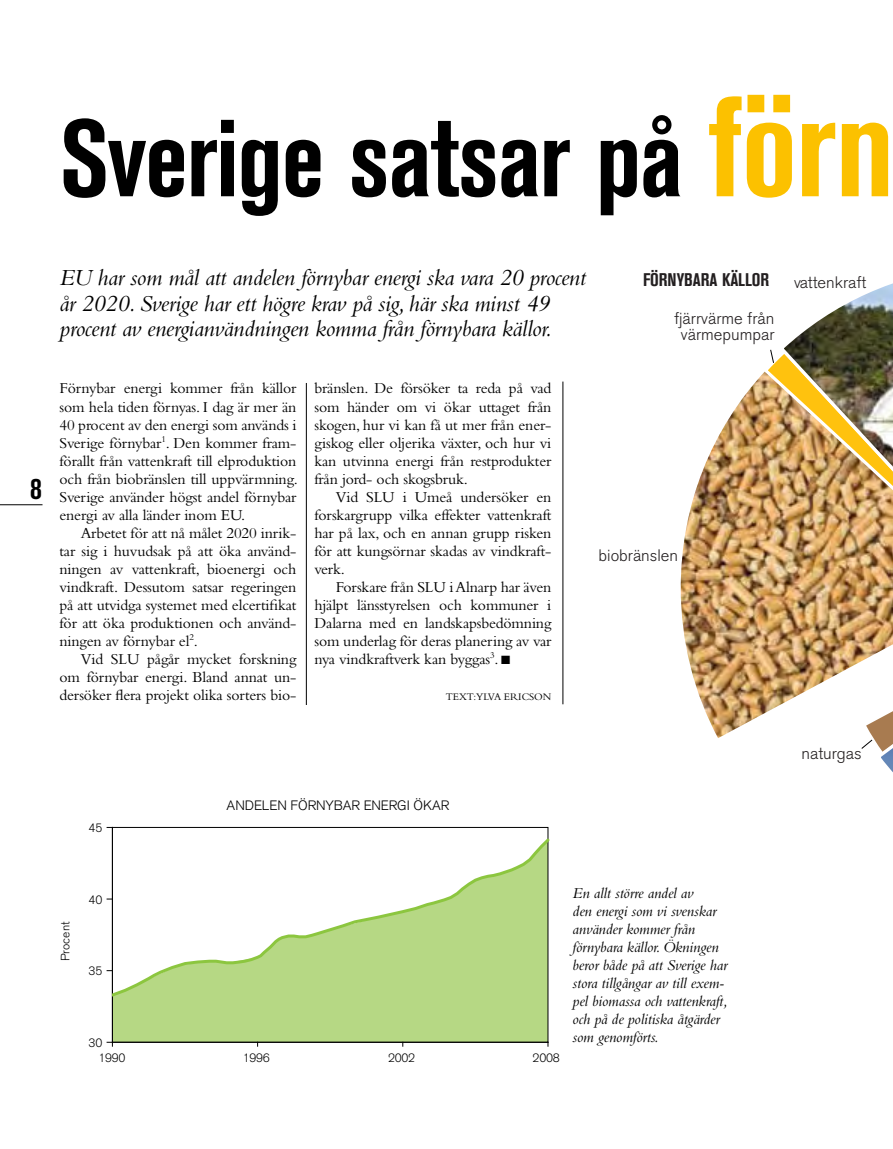
<style>
.page{position:relative;width:893px;height:1149px;background:#fff}
.page>*{position:absolute;margin:0;border:0;box-sizing:border-box;transform-origin:0 0}
.t1{font:700 condensed 108px "Akzidenz Grotesk BE";letter-spacing:-.01em;color:#000}
.t2{font:700 condensed 30px "Akzidenz Grotesk BE";color:#000}
.t3{font:italic 24px/25.5px "Bembo";letter-spacing:-.015em;color:#000}
.t4{font:700 condensed 18.15px "Akzidenz Grotesk BE";color:#231f20}
.t5{font:300 16.5px/16.5px "Akzidenz Grotesk BE";color:#231f20;text-align:center}
.t6{font:15.75px/18px "Bembo";letter-spacing:-.01em;color:#000;text-align:justify}
.t7{font:italic 15.75px/18px "Bembo";letter-spacing:-.01em;color:#000}
.t8{font:300 13.5px "Akzidenz Grotesk BE";color:#010101}
.t9{font:300 12px "Akzidenz Grotesk BE";letter-spacing:-.02em;color:#010101}
.t10{font:300 12px "Akzidenz Grotesk BE";letter-spacing:.01em;color:#010101}
.t11{font:10.5px "Bembo SC";letter-spacing:-.01em;color:#000}
.s1{font-size:141px;color:#fcc100}
</style>
<div class="page">
<hr style="left:0;top:504px;width:43px;height:1px;background:#000">
<hr style="left:563px;top:381px;width:1px;height:323px;background:#000">
<hr style="left:306px;top:383px;width:1px;height:321px;background:#000">
<div style="left:114px;top:998px;width:432px;height:42px;background:#b6d884"></div>
<hr style="left:112px;top:827px;width:1px;height:214px;background:#010101">
<hr style="left:112px;top:1041px;width:436px;height:1px;background:#010101">
<svg style="left:107px;top:1041px;width:6px;height:4px"></svg>
<svg style="left:112px;top:835px;width:437px;height:163px"></svg>
<img style="left:681px;top:372px;width:212px;height:366px">
<img style="left:764px;top:283px;width:129px;height:305px">
<svg style="left:861px;top:614px;width:32px;height:158px"></svg>
<h1 class="t1" style="left:60px;top:97px;width:836px">Sverige satsar på <span class="s1">förn</span></h1>
<h2 class="t2" style="left:30px;top:471px;width:13px">8</h2>
<h3 class="t3" style="left:60px;top:264px;width:528px">EU har som mål att andelen förnybar energi ska vara 20 procent år 2020. Sverige har ett högre krav på sig, här ska minst 49 procent av energianvändningen komma från förnybara källor.</h3>
<p class="t4" style="left:643px;top:269px;width:128px">FÖRNYBARA KÄLLOR</p>
<p class="t5" style="left:674px;top:310px;width:102px">fjärrvärme från värmepumpar</p>
<p class="t6" style="left:60px;top:379px;width:240px">Förnybar energi kommer från källor som hela tiden förnyas. I dag är mer än 40 procent av den energi som används i Sverige förnybar<sup>1</sup>. Den kommer fram&shy;förallt från vattenkraft till elproduktion och från biobränslen till uppvärmning.<br>Sverige använder högst andel förnybar energi av alla länder inom EU.</p>
<p class="t6" style="left:60px;top:523px;width:238px;text-indent:21px">Arbetet för att nå målet 2020 inrik&shy;tar sig i huvudsak på att öka använd&shy;ningen av vattenkraft, bioenergi och vindkraft. Dessutom satsar regeringen på att utvidga systemet med elcertifikat för att öka produktionen och använd&shy;ningen av förnybar el<sup>2</sup>.</p>
<p class="t6" style="left:60px;top:649px;width:238px;text-indent:21px">Vid SLU pågår mycket forskning om förnybar energi. Bland annat un&shy;dersöker flera projekt olika sorters bio-</p>
<p class="t6" style="left:314px;top:379px;width:238px">bränslen. De försöker ta reda på vad som händer om vi ökar uttaget från skogen, hur vi kan få ut mer från ener&shy;giskog eller oljerika växter, och hur vi kan utvinna energi från restprodukter från jord- och skogsbruk.</p>
<p class="t6" style="left:314px;top:487px;width:238px;text-indent:21px">Vid SLU i Umeå undersöker en forskargrupp vilka effekter vattenkraft har på lax, och en annan grupp risken för att kungsörnar skadas av vindkraft&shy;verk.</p>
<p class="t6" style="left:314px;top:577px;width:238px;text-indent:21px">Forskare från SLU i Alnarp har även hjälpt länsstyrelsen och kommuner i Dalarna med en landskapsbedömning som underlag för deras planering av var nya vindkraftverk kan byggas<sup>3</sup>. ■</p>
<p class="t11" style="left:446px;top:690px;width:107px">TEXT:YLVA ERICS ON</p>
<p class="t5" style="left:599px;top:547px;width:81px">biobränslen</p>
<p class="t9" style="left:89px;top:821px;width:15px">45</p>
<p class="t8" style="left:226px;top:797px;width:225px">ANDELEN FÖRNYBAR ENERGI ÖKAR</p>
<p class="t5" style="left:794px;top:275px;width:74px">vattenkraft</p>
<p class="t5" style="left:801px;top:745px;width:62px">naturgas</p>
<p class="t10" style="left:59px;top:960px;width:41px;rotate:-90deg">Procent</p>
<p class="t9" style="left:89px;top:892px;width:15px">40</p>
<p class="t9" style="left:89px;top:964px;width:15px">35</p>
<p class="t9" style="left:89px;top:1035px;width:15px">30</p>
<p class="t9" style="left:98px;top:1050px;width:29px">1990</p>
<p class="t9" style="left:243px;top:1050px;width:29px">1996</p>
<p class="t9" style="left:388px;top:1050px;width:29px">2002</p>
<p class="t9" style="left:533px;top:1050px;width:29px">2008</p>
<p class="t7" style="left:573px;top:883px;width:157px">En allt större andel av<br>den energi som vi svenskar använder kommer från förnybara källor. Ökningen beror både på att Sverige har stora tillgångar av till exem&shy;pel biomassa och vattenkraft, och på de politiska åtgärder som genomförts.</p>
</div>
